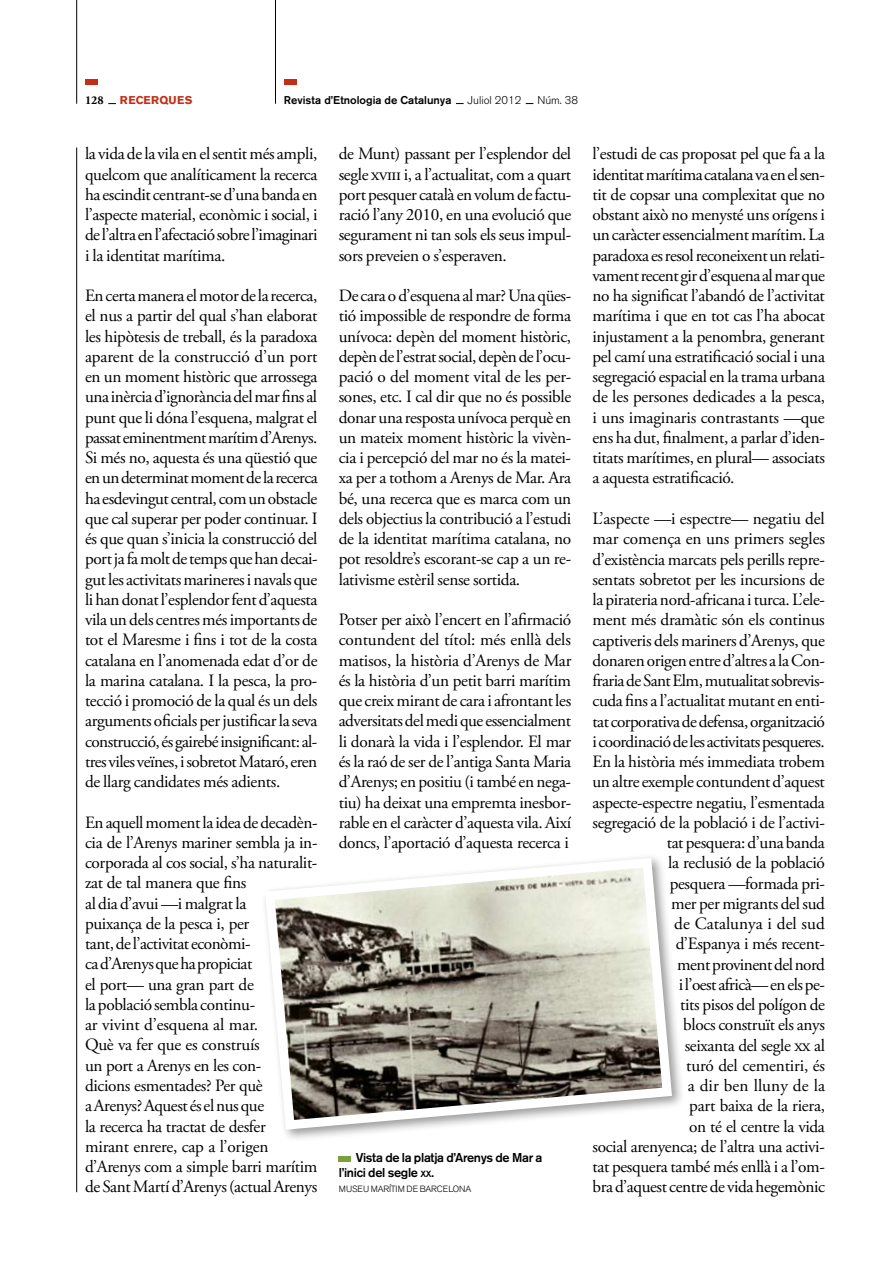
<style>
.page{position:relative;width:893px;height:1263px;background:#fff}
.page>*{position:absolute;margin:0;border:0;box-sizing:border-box;transform-origin:0 0}
.t1{font:17.25px/20.2px "Adobe Garamond Pro";letter-spacing:-.02em;color:#000;text-align:justify}
.t2{font:500 12.75px/15px "Akzidenz Grotesk BE";letter-spacing:-.02em;color:#000}
.t3{font:700 12px "Adobe Garamond Pro";color:#000}
.t4{font:500 11.25px "Akzidenz Grotesk BE";color:#000}
.t5{font:300 11.25px "Akzidenz Grotesk BE";color:#000}
.t6{font:700 11.25px "Akzidenz Grotesk BE";letter-spacing:.03em;color:#c22f16}
.t7{font:300 9px "Akzidenz Grotesk BE";letter-spacing:-.02em;color:#000}
.s1{font-size:8.85px}
</style>
<div class="page">
<div style="left:85px;top:79px;width:12px;height:6px;background:#c22f16"></div>
<div style="left:284px;top:79px;width:13px;height:6px;background:#c22f16"></div>
<hr style="left:76px;top:0;width:1px;height:104px;background:#000">
<hr style="left:76px;top:148px;width:1px;height:1044px;background:#000">
<hr style="left:275px;top:0;width:1px;height:104px;background:#000">
<div style="left:339px;top:1156px;width:12px;height:6px;background:#7c9f3d"></div>
<svg style="left:265px;top:857px;width:412px;height:277px"></svg>
<p class="t3" style="left:85px;top:93px;width:20px">128</p>
<p class="t6" style="left:120px;top:93px;width:74px">RECERQUES</p>
<p class="t4" style="left:284px;top:93px;width:169px">Revista d’Etnologia de Catalunya</p>
<p class="t5" style="left:468px;top:94px;width:55px">JULIOL 2012</p>
<p class="t5" style="left:537px;top:94px;width:42px">NÚM. 38</p>
<p class="t1" style="left:85px;top:144px;width:234px">la vida de la vila en el sentit més ampli, quelcom que analíticament la recerca ha escindit centrant-se d’una banda en l’aspecte material, econòmic i social, i de l’altra en l’afectació sobre l’imaginari i la identitat marítima.</p>
<p class="t1" style="left:85px;top:286px;width:234px">En certa manera el motor de la recerca, el nus a partir del qual s’han elaborat les hipòtesis de treball, és la paradoxa aparent de la construcció d’un port en un moment històric que arrossega una inèrcia d’ignorància del mar fins al punt que li dóna l’esquena, malgrat el passat eminentment marítim d’Arenys.<br>Si més no, aquesta és una qüestió que en un determinat moment de la recerca ha esdevingut central, com un obstacle que cal superar per poder continuar. I és que quan s’inicia la construcció del port ja fa molt de temps que han decai&shy;gut les activitats marineres i navals que li han donat l’esplendor fent d’aquesta vila un dels centres més importants de tot el Maresme i fins i tot de la costa catalana en l’anomenada edat d’or de la marina catalana. I la pesca, la pro&shy;tecció i promoció de la qual és un dels arguments oficials per justificar la seva construcció, és gairebé insignificant: al&shy;tres viles veïnes, i sobretot Mataró, eren de llarg candidates més adients.</p>
<p class="t1" style="left:85px;top:813px;width:234px;text-align:left">En aquell moment la idea de decadèn&shy;cia de l’Arenys mariner sembla ja in&shy;corporada al cos social, s’ha naturalit&shy;zat de tal manera que fins<br>al dia d’avui —i malgrat la<br>puixança de la pesca i, per<br>tant, de l’activitat econòmi-<br>ca d’Arenys que ha propiciat<br>el port— una gran part de<br>la població sembla continu-<br>ar vivint d’esquena al mar.<br>Què va fer que es construís<br>un port a Arenys en les con-<br>dicions esmentades? Per què<br>a Arenys? Aquest és el nus que<br>la recerca ha tractat de desfer<br>mirant enrere, cap a l’origen d’Arenys com a simple barri marítim de Sant Martí d’Arenys (actual Arenys</p>
<p class="t1" style="left:339px;top:144px;width:234px">de Munt) passant per l’esplendor del segle xviii i, a l’actualitat, com a quart port pesquer català en volum de factu&shy;ració l’any 2010, en una evolució que segurament ni tan sols els seus impul&shy;sors preveien o s’esperaven.</p>
<p class="t1" style="left:339px;top:286px;width:234px">De cara o d’esquena al mar? Una qües&shy;tió impossible de respondre de forma unívoca: depèn del moment històric, depèn de l’estrat social, depèn de l’ocu&shy;pació o del moment vital de les per&shy;sones, etc. I cal dir que no és possible donar una resposta unívoca perquè en un mateix moment històric la vivèn&shy;cia i percepció del mar no és la matei&shy;xa per a tothom a Arenys de Mar. Ara bé, una recerca que es marca com un dels objectius la contribució a l’estudi de la identitat marítima catalana, no pot resoldre’s escorant-se cap a un re&shy;lativisme estèril sense sortida.</p>
<p class="t1" style="left:339px;top:610px;width:234px">Potser per això l’encert en l’afirmació contundent del títol: més enllà dels matisos, la història d’Arenys de Mar és la història d’un petit barri marítim que creix mirant de cara i afrontant les adversitats del medi que essencialment li donarà la vida i l’esplendor. El mar és la raó de ser de l’antiga Santa Maria d’Arenys; en positiu (i també en nega&shy;tiu) ha deixat una empremta inesbor&shy;rable en el caràcter d’aquesta vila. Així doncs, l’aportació d’aquesta recerca i</p>
<p class="t2" style="left:339px;top:1150px;width:205px;text-indent:17px">Vista de la platja d’Arenys de Mar a l’inici del segle <span class="s1">xx</span>.</p>
<p class="t7" style="left:339px;top:1184px;width:134px">MUSEU MARÍTIM DE BARCE LONA</p>
<p class="t1" style="left:592px;top:144px;width:234px">l’estudi de cas proposat pel que fa a la identitat marítima catalana va en el sen&shy;tit de copsar una complexitat que no obstant això no menysté uns orígens i un caràcter essencialment marítim. La paradoxa es resol reconeixent un relati&shy;vament recent gir d’esquena al mar que no ha significat l’abandó de l’activitat marítima i que en tot cas l’ha abocat injustament a la penombra, generant pel camí una estratificació social i una segregació espacial en la trama urbana de les persones dedicades a la pesca, i uns imaginaris contrastants —que ens ha dut, finalment, a parlar d’iden&shy;titats marítimes, en plural— associats a aquesta estratificació.</p>
<p class="t1" style="left:592px;top:509px;width:234px;text-align:right">L’aspecte —i espectre— negatiu del mar comença en uns primers segles d’existència marcats pels perills repre&shy;sentats sobretot per les incursions de la pirateria nord-africana i turca. L’ele&shy;ment més dramàtic són els continus captiveris dels mariners d’Arenys, que donaren origen entre d’altres a la Con&shy;fraria de Sant Elm, mutualitat sobrevis&shy;cuda fins a l’actualitat mutant en enti&shy;tat corporativa de defensa, organització i coordinació de les activitats pesqueres.<br>En la història més immediata trobem un altre exemple contundent d’aquest aspecte-espectre negatiu, l’esmentada segregació de la població i de l’activi&shy;tat pesquera: d’una banda<br>la reclusió de la població<br>pesquera —formada pri-<br>mer per migrants del sud<br>de Catalunya i del sud<br>d’Espanya i més recent-<br>ment provinent del nord<br>i l’oest africà— en els pe-<br>tits pisos del polígon de<br>blocs construït els anys<br>seixanta del segle xx al<br>turó del cementiri, és<br>a dir ben lluny de la<br>part baixa de la riera,<br>on té el centre la vida<br>social arenyenca; de l’altra una activi&shy;tat pesquera també més enllà i a l’om&shy;bra d’aquest centre de vida hegemònic</p>
</div>
